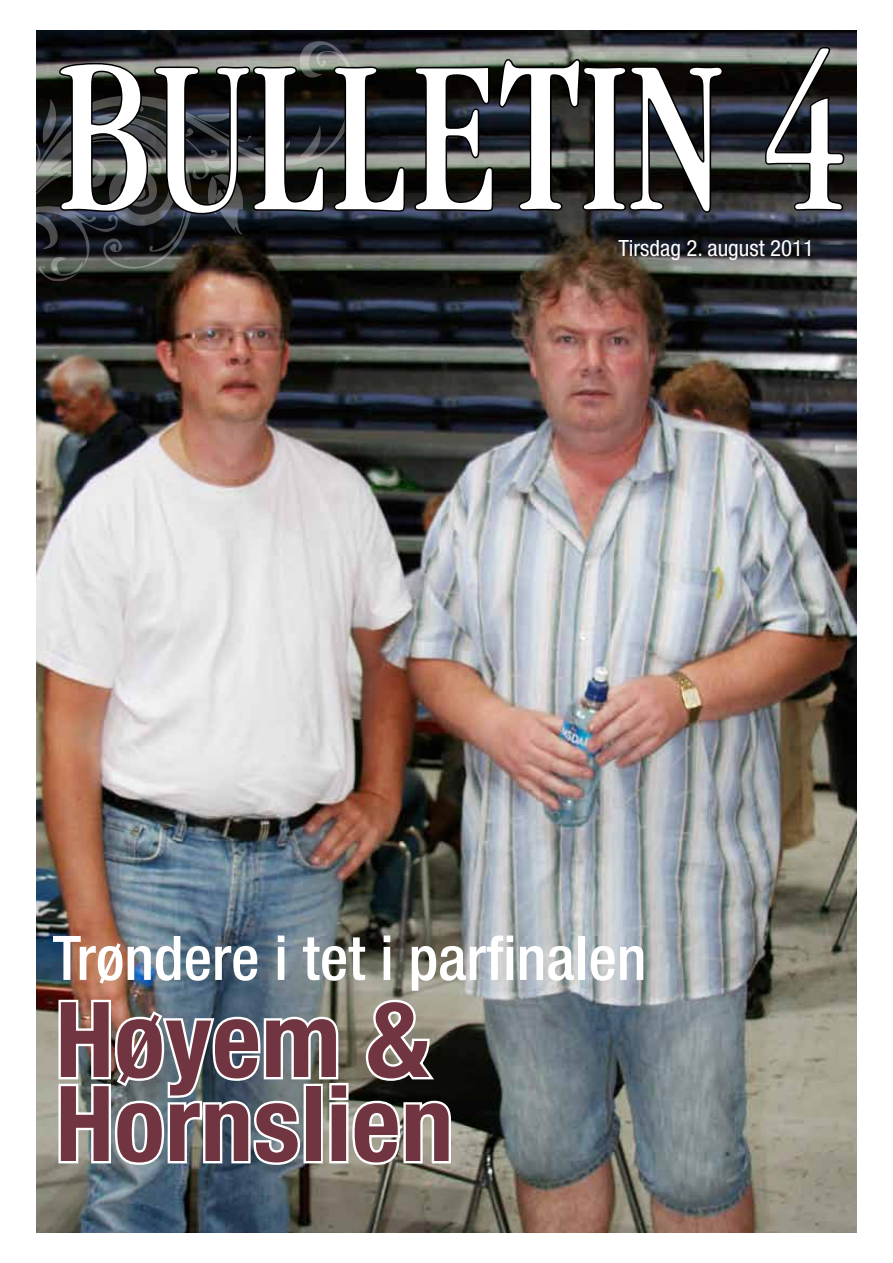
<style>
.page{position:relative;width:893px;height:1263px;background:#fff}
.page>*{position:absolute;margin:0;border:0;box-sizing:border-box;transform-origin:0 0}
.t1{font:condensed 225.15px "Garamond IT Cby BT";letter-spacing:-.01em;color:#fff;scale:.85 1}
.t2{font:700 condensed 104.85px/84px "Helvetica Neue";letter-spacing:.005em;color:#713541}
.t3{font:500 condensed 61.5px "Helvetica Neue";color:#fff}
.t4{font:condensed 22.35px "Helvetica Neue";color:#fff}
</style>
<div class="page">
<img style="left:37px;top:31px;width:819px;height:1201px">
<img style="left:36px;top:40px;width:321px;height:255px">
<svg style="left:58px;top:57px;width:667px;height:159px"></svg>
<svg style="left:764px;top:44px;width:83px;height:169px"></svg>
<img style="left:56px;top:997px;width:397px;height:170px">
<h1 class="t1" style="left:57px;top:9px;width:929px">BULLETIN 4</h1>
<p class="t4" style="left:618px;top:235px;width:197px">Tirsdag 2. august 2011</p>
<p class="t3" style="left:53px;top:921px;width:595px">Trøndere i tet i parfinalen</p>
<h2 class="t2" style="left:56px;top:996px;width:399px">Høyem &amp;<br>Hornslien</h2>
</div>
